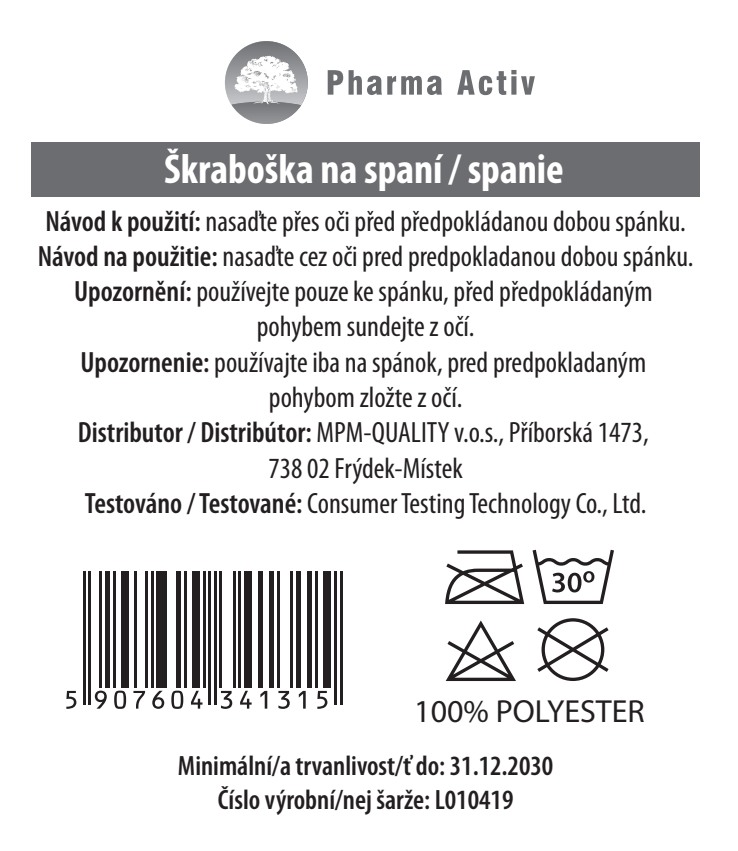
<style>
.page{position:relative;width:738px;height:851px;background:#fff}
.page>*{position:absolute;margin:0;border:0;box-sizing:border-box;transform-origin:0 0}
.t1{font:700 condensed 42px "Myriad Pro";color:#fff}
.t2{font:32px "Myriad Pro";color:#231f20}
.t3{font:condensed 29.2px/35.2px "Myriad Pro";color:#231f20;text-align:center}
.t4{font:600 condensed 28px/33.6px "Myriad Pro";color:#231f20;text-align:center}
.s1{font-weight:600}
</style>
<div class="page">
<hr style="left:83px;top:571px;width:2px;height:133px;background:#231f20">
<hr style="left:88px;top:571px;width:2px;height:133px;background:#231f20">
<hr style="left:99px;top:571px;width:2px;height:116px;background:#231f20">
<hr style="left:105px;top:571px;width:4px;height:116px;background:#231f20">
<hr style="left:113px;top:571px;width:2px;height:116px;background:#231f20">
<div style="left:121px;top:571px;width:8px;height:116px;background:#231f20"></div>
<hr style="left:135px;top:571px;width:2px;height:116px;background:#231f20">
<hr style="left:146px;top:571px;width:2px;height:116px;background:#231f20">
<hr style="left:151px;top:571px;width:2px;height:116px;background:#231f20">
<div style="left:157px;top:571px;width:10px;height:116px;background:#231f20"></div>
<hr style="left:176px;top:571px;width:4px;height:116px;background:#231f20">
<hr style="left:184px;top:571px;width:2px;height:116px;background:#231f20">
<div style="left:192px;top:571px;width:7px;height:116px;background:#231f20"></div>
<hr style="left:203px;top:571px;width:2px;height:116px;background:#231f20">
<hr style="left:208px;top:571px;width:2px;height:133px;background:#231f20">
<hr style="left:214px;top:571px;width:2px;height:133px;background:#231f20">
<hr style="left:219px;top:571px;width:2px;height:116px;background:#231f20">
<hr style="left:233px;top:571px;width:2px;height:116px;background:#231f20">
<hr style="left:238px;top:571px;width:2px;height:116px;background:#231f20">
<div style="left:244px;top:571px;width:7px;height:116px;background:#231f20"></div>
<div style="left:257px;top:571px;width:5px;height:116px;background:#231f20"></div>
<div style="left:268px;top:571px;width:5px;height:116px;background:#231f20"></div>
<hr style="left:277px;top:571px;width:2px;height:116px;background:#231f20">
<hr style="left:290px;top:571px;width:2px;height:116px;background:#231f20">
<div style="left:296px;top:571px;width:5px;height:116px;background:#231f20"></div>
<hr style="left:307px;top:571px;width:4px;height:116px;background:#231f20">
<hr style="left:315px;top:571px;width:2px;height:116px;background:#231f20">
<div style="left:323px;top:571px;width:8px;height:116px;background:#231f20"></div>
<hr style="left:334px;top:571px;width:2px;height:133px;background:#231f20">
<hr style="left:339px;top:571px;width:3px;height:133px;background:#231f20">
<svg style="left:66px;top:690px;width:10px;height:18px"></svg>
<svg style="left:95px;top:690px;width:12px;height:18px"></svg>
<svg style="left:114px;top:690px;width:12px;height:18px"></svg>
<svg style="left:133px;top:690px;width:12px;height:18px"></svg>
<svg style="left:152px;top:690px;width:12px;height:18px"></svg>
<svg style="left:171px;top:690px;width:12px;height:18px"></svg>
<svg style="left:191px;top:690px;width:11px;height:18px"></svg>
<svg style="left:221px;top:690px;width:11px;height:18px"></svg>
<svg style="left:240px;top:690px;width:11px;height:18px"></svg>
<svg style="left:260px;top:690px;width:7px;height:18px"></svg>
<svg style="left:278px;top:690px;width:11px;height:18px"></svg>
<svg style="left:298px;top:690px;width:7px;height:18px"></svg>
<svg style="left:317px;top:690px;width:10px;height:18px"></svg>
<div style="left:32px;top:142px;width:667px;height:55px;background:#6c6d70"></div>
<svg style="left:225px;top:41px;width:82px;height:83px"></svg>
<svg style="left:231px;top:55px;width:70px;height:69px"></svg>
<svg style="left:327px;top:70px;width:207px;height:25px"></svg>
<svg style="left:445px;top:620px;width:70px;height:61px"></svg>
<svg style="left:445px;top:550px;width:79px;height:54px"></svg>
<svg style="left:537px;top:618px;width:71px;height:63px"></svg>
<svg style="left:532px;top:549px;width:81px;height:55px"></svg>
<svg style="left:583px;top:571px;width:11px;height:11px"></svg>
<h1 class="t1" style="left:164px;top:143px;width:401px">Škraboška na spaní / spanie</h1>
<p class="t3" style="left:38px;top:203px;width:657px"><span class="s1">Návod k použití:</span> nasaďte přes oči před předpokládanou dobou spánku.<br><span class="s1">Návod na použitie:</span> nasaďte cez oči pred predpokladanou dobou spánku.<br><span class="s1">Upozornění:</span> používejte pouze ke spánku, před předpokládaným pohybem sundejte z očí.<br><span class="s1">Upozornenie:</span> používajte iba na spánok, pred predpokladaným pohybom zložte z očí.<br><span class="s1">Distributor / Distribútor:</span> MPM-QUALITY v.o.s., Příborská 1473,<br>738 02 Frýdek-Místek<br><span class="s1">Testováno / Testované:</span> Consumer Testing Technology Co., Ltd.</p>
<p class="t2" style="left:414px;top:691px;width:232px">100% POLYESTER</p>
<p class="t4" style="left:178px;top:749px;width:376px">Minimální/a trvanlivost/ť do: 31.12.2030<br>Číslo výrobní/nej šarže: L010419</p>
</div>
